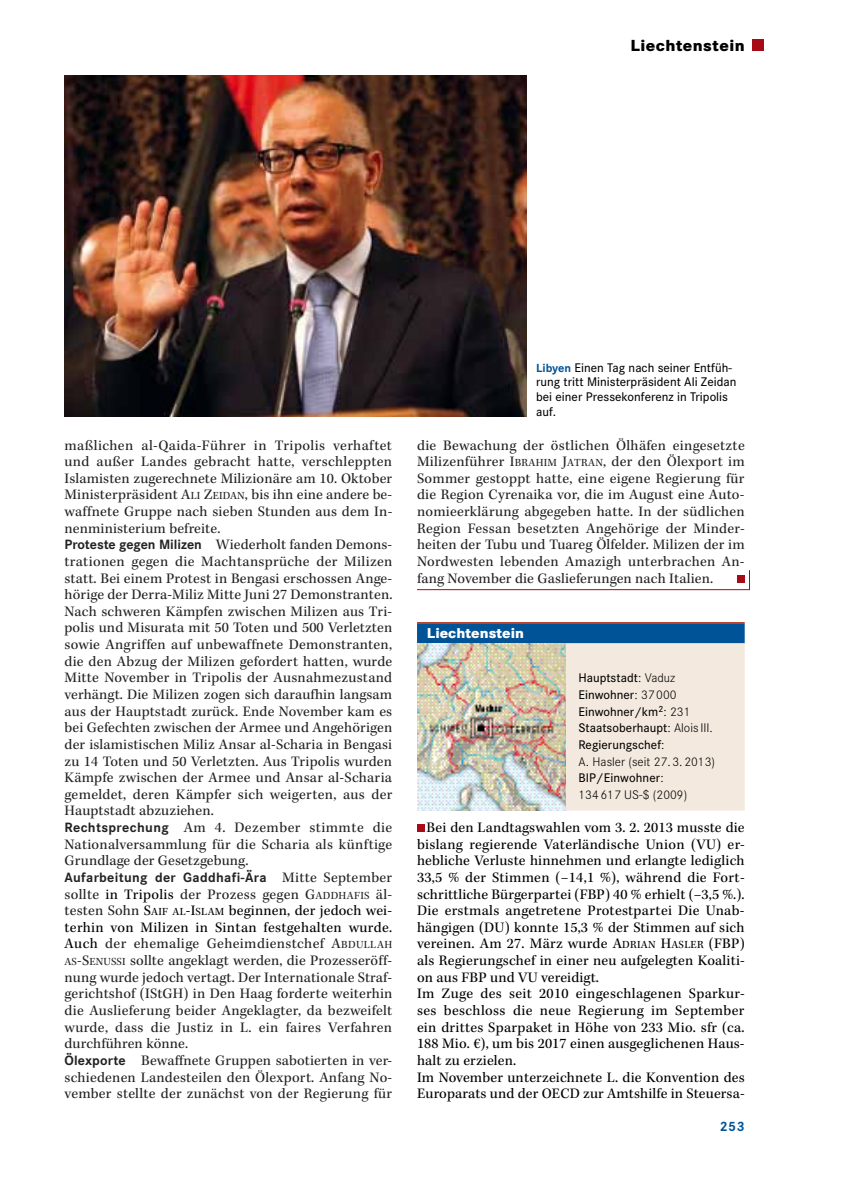
<style>
.page{position:relative;width:844px;height:1191px;background:#fff}
.page>*{position:absolute;margin:0;border:0;box-sizing:border-box;transform-origin:0 0}
.t1{font:700 expanded 15.75px "Corporate S Wissen Media";letter-spacing:.03em;color:#000}
.t2{font:14.88px/16.6px "Kepler Std";letter-spacing:.015em;color:#222}
.t3{font:14.88px/16.6px "Kepler Std";letter-spacing:.015em;color:#000}
.t4{font:700 14px "Corporate S Wissen Media";letter-spacing:.025em;color:#222}
.t5{font:700 expanded 14px "Corporate S Wissen Media";letter-spacing:.005em;color:#fff}
.t6{font:700 14px "Corporate S Wissen Media";color:#005397}
.t7{font:500 12.25px/16.6px "Corporate S Wissen Media";color:#000}
.s1{font-style:inherit}
.s2{font-size:11.2px}
.s3{font-family:"Corporate S Wissen Media";font-weight:700;font-size:14px}
.s4{font-family:"Kepler Std";font-weight:400;font-size:14.88px}
.s5{color:#000}
.s6{font-size:11.2px;color:#000}
.s7{font-weight:700;color:#005397}
.s8{font-weight:300}
</style>
<div class="page">
<div style="left:751px;top:39px;width:12px;height:12px;background:#a60b16"></div>
<hr style="left:417px;top:622px;width:327px;height:2px;background:#b7422c">
<div style="left:417px;top:623px;width:327px;height:20px;background:#005397"></div>
<div style="left:417px;top:643px;width:327px;height:18px;background:#f3e9de"></div>
<div style="left:417px;top:660px;width:327px;height:17px;background:#f3e9de"></div>
<div style="left:417px;top:676px;width:327px;height:18px;background:#f3e9de"></div>
<div style="left:417px;top:693px;width:327px;height:18px;background:#f3e9de"></div>
<div style="left:417px;top:710px;width:327px;height:17px;background:#f3e9de"></div>
<div style="left:417px;top:726px;width:327px;height:18px;background:#f3e9de"></div>
<div style="left:417px;top:743px;width:327px;height:17px;background:#f3e9de"></div>
<div style="left:417px;top:760px;width:327px;height:17px;background:#f3e9de"></div>
<div style="left:417px;top:776px;width:327px;height:18px;background:#f3e9de"></div>
<div style="left:417px;top:793px;width:327px;height:17px;background:#f3e9de"></div>
<div style="left:737px;top:575px;width:7px;height:7px;background:#a60b16"></div>
<hr style="left:417px;top:589px;width:332px;height:1px;background:#a60b16">
<img style="left:417px;top:643px;width:149px;height:167px">
<div style="left:417px;top:824px;width:7px;height:8px;background:#a60b16"></div>
<img style="left:64px;top:75px;width:462px;height:341px">
<p class="t1" style="left:630px;top:34px;width:116px">Liechtenstein</p>
<p class="t2" style="left:64px;top:436px;width:329px">maßlichen al-Qaida-Führer in Tripolis verhaftet und außer Landes gebracht hatte, verschleppten Islamisten zugerechnete Milizionäre am 10. Oktober Ministerpräsident <span class="s1">A</span><span class="s2">LI</span> <span class="s1">Z</span><span class="s2">EIDAN</span>, bis ihn eine andere be&shy;waffnete Gruppe nach sieben Stunden aus dem In&shy;nenministerium befreite.<br><span class="s3">Proteste gegen Milizen</span> Wiederholt fanden Demons&shy;trationen gegen die Machtansprüche der Milizen statt. Bei einem Protest in Bengasi erschossen Ange&shy;hörige der Derra-Miliz Mitte Juni 27 Demonstranten.<br>Nach schweren Kämpfen zwischen Milizen aus Tri&shy;polis und Misurata mit 50 Toten und 500 Verletzten sowie Angriffen auf unbewaffnete Demonstranten, die den Abzug der Milizen gefordert hatten, wurde Mitte November in Tripolis der Ausnahmezustand verhängt. Die Milizen zogen sich daraufhin langsam aus der Hauptstadt zurück. Ende November kam es bei Gefechten zwischen der Armee und Angehörigen der islamistischen Miliz Ansar al-Scharia in Bengasi zu 14 Toten und 50 Verletzten. Aus Tripolis wurden Kämpfe zwischen der Armee und Ansar al-Scharia gemeldet, deren Kämpfer sich weigerten, aus der Hauptstadt abzuziehen.<br><span class="s3">Rechtsprechung</span> Am 4. Dezember stimmte die Nationalversammlung für die Scharia als künftige Grundlage der Gesetzgebung.</p>
<p class="t4" style="left:64px;top:867px;width:329px">Aufarbeitung der Gaddhafi-Ära <span class="s4">Mitte September</span></p>
<p class="t2" style="left:64px;top:885px;width:329px">sollte <span class="s5">in Tripolis</span> der Prozess gegen <span class="s1">G</span><span class="s2">ADDHAFIS</span> äl&shy;testen Sohn <span class="s5">S</span><span class="s6">AIF AL</span><span class="s5">-I</span><span class="s6">SLAM</span> <span class="s5">beginnen, der jedoch wei&shy;terhin von Milizen in Sintan festgehalten wurde.<br>Auch</span> der ehemalige Geheimdienstchef <span class="s1">A</span><span class="s2">BDULLAH AS</span><span class="s1">-S</span><span class="s2">ENUSSI</span> sollte angeklagt werden, die Prozesseröff&shy;nung wurde jedoch vertagt. Der Internationale Straf&shy;gerichtshof (IStGH) in Den Haag forderte weiterhin die Auslieferung beider Angeklagter, da bezweifelt wurde, dass die Justiz in L. ein faires Verfahren durchführen könne.<br><span class="s3">Ölexporte</span> Bewaffnete Gruppen sabotierten in ver&shy;schiedenen Landesteilen den Ölexport. Anfang No&shy;vember stellte der zunächst von der Regierung für</p>
<p class="t7" style="left:536px;top:359px;width:202px;line-height:14.9px"><span class="s7">Libyen</span> Einen Tag nach seiner Entfüh&shy;rung tritt Ministerpräsident Ali Zeidan bei einer Pressekonferenz in Tripolis auf.</p>
<p class="t2" style="left:417px;top:436px;width:329px;text-align:justify">die Bewachung der östlichen Ölhäfen eingesetzte Milizenführer <span class="s1">I</span><span class="s2">BRAHIM</span> <span class="s1">J</span><span class="s2">ATRAN</span><span class="s1">,</span> der den Ölexport im Sommer gestoppt hatte, eine eigene Regierung für die Region Cyrenaika vor, die im August eine Auto&shy;nomieerklärung abgegeben hatte. In der südlichen Region Fessan besetzten Angehörige der Minder&shy;heiten der Tubu und Tuareg Ölfelder. Milizen der im Nordwesten lebenden Amazigh unterbrachen An&shy;fang November die Gaslieferungen nach Italien.</p>
<p class="t5" style="left:427px;top:622px;width:98px">Liechtenstein</p>
<p class="t7" style="left:578px;top:669px;width:138px">Hauptstadt<span class="s8">: Vaduz<br></span>Einwohner<span class="s8">: 37 000<br></span>Einwohner/km<sup>2</sup><span class="s8">: 231<br></span>Staatsoberhaupt<span class="s8">: Alois III.<br></span>Regierungschef<span class="s8">:<br>A. Hasler (seit 27. 3. 2013)<br></span>BIP/Einwohner<span class="s8">:<br>134 617 US-$ (2009)</span></p>
<p class="t3" style="left:417px;top:818px;width:329px;text-indent:10px">Bei den Landtagswahlen vom 3. 2. 2013 musste die bislang regierende Vaterländische Union (VU) er&shy;hebliche Verluste hinnehmen und erlangte lediglich 33,5 % der Stimmen (−14,1 %), während die Fort&shy;schrittliche Bürgerpartei (FBP) 40 % erhielt (−3,5 %.).<br>Die erstmals angetretene Protestpartei Die Unab&shy;hängigen (DU) konnte 15,3 % der Stimmen auf sich vereinen. Am 27. März wurde <span class="s1">A</span><span class="s2">DRIAN</span> <span class="s1">H</span><span class="s2">ASLER</span> (FBP) als Regierungschef in einer neu aufgelegten Koaliti&shy;on aus FBP und VU vereidigt.<br>Im Zuge des seit 2010 eingeschlagenen Sparkur&shy;ses beschloss die neue Regierung im September ein drittes Sparpaket in Höhe von 233 Mio. sfr (ca.<br>188 Mio. €), um bis 2017 einen ausgeglichenen Haus&shy;halt zu erzielen.<br>Im November unterzeichnete L. die Konvention des Europarats und der OECD zur Amtshilfe in Steuersa-</p>
<p class="t6" style="left:719px;top:1117px;width:26px">253</p>
</div>
